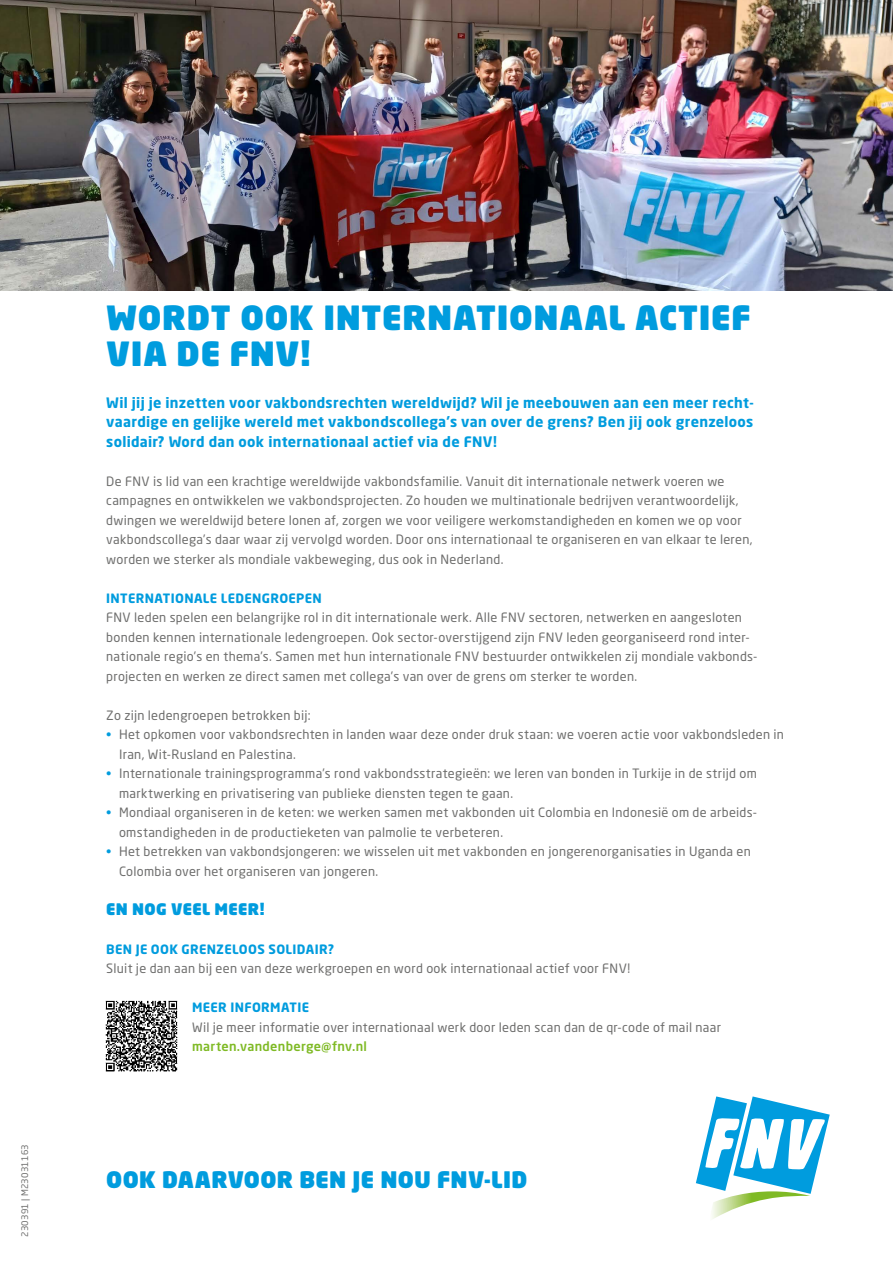
<style>
.page{position:relative;width:893px;height:1263px;background:#fff}
.page>*{position:absolute;margin:0;border:0;box-sizing:border-box;transform-origin:0 0}
.t1{font:900 33px/36px "Neo Sans Pro";letter-spacing:.02em;color:#009cde}
.t2{font:900 22.5px "Neo Sans Pro";letter-spacing:.015em;color:#009cde}
.t3{font:900 15.75px "Neo Sans Pro";letter-spacing:.02em;color:#009cde}
.t4{font:700 14.25px/19.5px "Neo Sans Pro";letter-spacing:.02em;color:#009cde;text-align:justify}
.t5{font:12.75px/19.5px "Neo Sans Pro";letter-spacing:.02em;color:#6f6f6e}
.t6{font:700 12.75px "Neo Sans Pro";letter-spacing:.025em;color:#009cde}
.t7{font:500 12.75px "Neo Sans Pro";letter-spacing:.025em;color:#7fba25}
.t8{font:9px "Neo Sans Pro";letter-spacing:.025em;color:#6f6f6e}
.s1{color:#009cde}
</style>
<div class="page">
<img style="left:0;top:0;width:893px;height:291px">
<img style="left:105px;top:1000px;width:73px;height:72px">
<svg style="left:696px;top:1096px;width:134px;height:123px"></svg>
<p class="t8" style="left:19px;top:1237px;width:94px;rotate:-90deg">230391 | M23031163</p>
<h1 class="t1" style="left:106px;top:298px;width:646px">WORDT OOK INTERNATIONAAL ACTIEF<br>VIA DE FNV!</h1>
<p class="t4" style="left:106px;top:392px;width:649px">Wil jij je inzetten voor vakbondsrechten wereldwijd? Wil je meebouwen aan een meer recht&shy;vaardige en gelijke wereld met vakbondscollega’s van over de grens? Ben jij ook grenzeloos solidair? Word dan ook internationaal actief via de FNV!</p>
<p class="t5" style="left:106px;top:471px;width:648px">De FNV is lid van een krachtige wereldwijde vakbondsfamilie. Vanuit dit internationale netwerk voeren we campagnes en ontwikkelen we vakbondsprojecten. Zo houden we multinationale bedrijven verantwoordelijk, dwingen we wereldwijd betere lonen af, zorgen we voor veiligere werkomstandigheden en komen we op voor vakbondscollega’s daar waar zij vervolgd worden. Door ons internationaal te organiseren en van elkaar te leren, worden we sterker als mondiale vakbeweging, dus ook in Nederland.</p>
<p class="t6" style="left:106px;top:590px;width:217px">INTERNATIONALE LEDENGROEPEN</p>
<p class="t5" style="left:106px;top:608px;width:651px">FNV leden spelen een belangrijke rol in dit internationale werk. Alle FNV sectoren, netwerken en aangesloten bonden kennen internationale ledengroepen. Ook sector-overstijgend zijn FNV leden georganiseerd rond inter&shy;nationale regio’s en thema’s. Samen met hun internationale FNV bestuurder ontwikkelen zij mondiale vakbonds&shy;projecten en werken ze direct samen met collega’s van over de grens om sterker te worden.</p>
<p class="t5" style="left:106px;top:705px;width:206px">Zo zijn ledengroepen betrokken bij:</p>
<p class="t5" style="left:119px;top:725px;width:666px;text-indent:-13px"><span class="s1">•</span> Het opkomen voor vakbondsrechten in landen waar deze onder druk staan: we voeren actie voor vakbondsleden in<br>Iran, Wit-Rusland en Palestina.</p>
<p class="t5" style="left:119px;top:763px;width:639px;text-indent:-13px"><span class="s1">•</span> Internationale trainingsprogramma’s rond vakbondsstrategieën: we leren van bonden in Turkije in de strijd om marktwerking en privatisering van publieke diensten tegen te gaan.</p>
<p class="t5" style="left:119px;top:802px;width:638px;text-indent:-13px"><span class="s1">•</span> Mondiaal organiseren in de keten: we werken samen met vakbonden uit Colombia en Indonesië om de arbeids&shy;omstandigheden in de productieketen van palmolie te verbeteren.</p>
<p class="t5" style="left:119px;top:841px;width:633px;text-indent:-13px"><span class="s1">•</span> Het betrekken van vakbondsjongeren: we wisselen uit met vakbonden en jongerenorganisaties in Uganda en<br>Colombia over het organiseren van jongeren.</p>
<p class="t3" style="left:106px;top:898px;width:160px">EN NOG VEEL MEER!</p>
<p class="t6" style="left:106px;top:941px;width:229px">BEN JE OOK GRENZELOOS SOLIDAIR?</p>
<p class="t5" style="left:106px;top:959px;width:525px">Sluit je dan aan bij een van deze werkgroepen en word ook internationaal actief voor FNV!</p>
<p class="t6" style="left:192px;top:999px;width:118px">MEER INFORMATIE</p>
<p class="t5" style="left:192px;top:1017px;width:530px">Wil je meer informatie over internationaal werk door leden scan dan de qr-code of mail naar</p>
<p class="t7" style="left:192px;top:1038px;width:176px">marten.vandenberge@fnv.nl</p>
<h2 class="t2" style="left:106px;top:1164px;width:423px">OOK DAARVOOR BEN JE NOU FNV-LID</h2>
</div>
